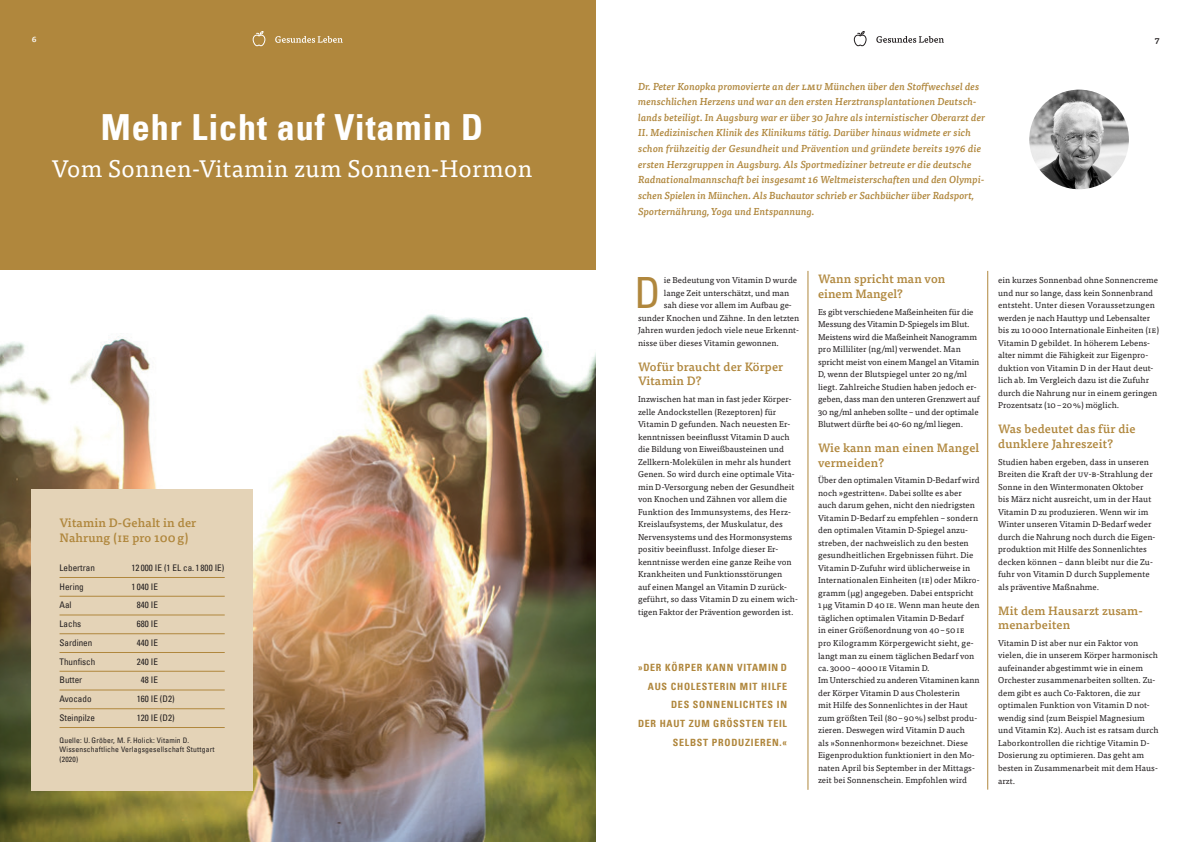
<style>
.page{position:relative;width:1191px;height:842px;background:#fff}
.page>*{position:absolute;margin:0;border:0;box-sizing:border-box;transform-origin:0 0}
.t1{font:condensed 43.1px "Univers Com 57";color:#b0873d}
.t2{font:36px "Univers Com 67 Bold Cond";letter-spacing:.025em;color:#fff}
.t3{font:24px "Tisa OT";letter-spacing:.015em;color:#fff}
.t4{font:500 12.1px/14.6px "Tisa OT";letter-spacing:.01em;color:#b0873d}
.t5{font:500 12px/14.5px "Tisa OT";letter-spacing:.01em;color:#b0873d}
.t6{font:italic 500 10px/15.6px "Tisa OT";letter-spacing:.01em;color:#b0873d}
.t7{font:10px/18.8px "Univers Com 67 Bold Cond";letter-spacing:.075em;color:#b0873d;text-align:right}
.t8{font:condensed 9.1px "Univers Com 57";color:#231f20}
.t9{font:500 9px "Tisa OT";color:#231f20}
.t10{font:8.5px/12.5px "Tisa OT";letter-spacing:.005em;color:#231f20}
.t11{font:500 8.2px "Tisa OT";color:#fff}
.t12{font:condensed 7.6px/9.5px "Univers Com 57";letter-spacing:.025em;color:#231f20}
</style>
<div class="page">
<svg style="left:876px;top:36px;width:68px;height:7px"></svg>
<svg style="left:853px;top:31px;width:14px;height:16px"></svg>
<hr style="left:807px;top:271px;width:1px;height:519px;background:#b0873d">
<hr style="left:987px;top:271px;width:1px;height:519px;background:#b0873d">
<div style="left:0;top:0;width:595px;height:842px;background:#b0873d"></div>
<svg style="left:275px;top:36px;width:68px;height:7px"></svg>
<svg style="left:252px;top:31px;width:14px;height:16px"></svg>
<img style="left:0;top:271px;width:595px;height:571px">
<img style="left:1029px;top:90px;width:100px;height:99px;border-radius:50px">
<div style="left:31px;top:490px;width:222px;height:301px;background:#e4d3b7"></div>
<hr style="left:60px;top:577px;width:165px;height:1px;background:#b0873d">
<hr style="left:60px;top:596px;width:165px;height:1px;background:#b0873d">
<hr style="left:60px;top:615px;width:165px;height:1px;background:#b0873d">
<hr style="left:60px;top:633px;width:165px;height:1px;background:#b0873d">
<hr style="left:60px;top:652px;width:165px;height:1px;background:#b0873d">
<hr style="left:60px;top:671px;width:165px;height:1px;background:#b0873d">
<hr style="left:60px;top:690px;width:165px;height:1px;background:#b0873d">
<hr style="left:60px;top:708px;width:165px;height:1px;background:#b0873d">
<hr style="left:60px;top:727px;width:165px;height:1px;background:#b0873d">
<p class="t11" style="left:32px;top:34px;width:6px">6</p>
<h2 class="t2" style="left:101px;top:105px;width:384px">Mehr Licht auf Vitamin D</h2>
<h3 class="t3" style="left:52px;top:154px;width:482px">Vom Sonnen-Vitamin zum Sonnen-Hormon</h3>
<h3 class="t4" style="left:60px;top:516px;width:138px">Vitamin D-Gehalt in der<br>Nahrung (ie pro 100g)</h3>
<p class="t8" style="left:60px;top:562px;width:37px">Lebertran</p>
<p class="t8" style="left:132px;top:562px;width:94px">12 000 IE (1 EL ca. 1 800 IE)</p>
<p class="t8" style="left:60px;top:581px;width:26px">Hering</p>
<p class="t8" style="left:132px;top:581px;width:28px">1 040 IE</p>
<p class="t8" style="left:60px;top:599px;width:14px">Aal</p>
<p class="t8" style="left:137px;top:599px;width:23px">840 IE</p>
<p class="t8" style="left:60px;top:618px;width:23px">Lachs</p>
<p class="t8" style="left:137px;top:618px;width:23px">680 IE</p>
<p class="t8" style="left:60px;top:637px;width:34px">Sardinen</p>
<p class="t8" style="left:137px;top:637px;width:23px">440 IE</p>
<p class="t8" style="left:60px;top:656px;width:37px">Thunfisch</p>
<p class="t8" style="left:137px;top:656px;width:23px">240 IE</p>
<p class="t8" style="left:60px;top:674px;width:24px">Butter</p>
<p class="t8" style="left:141px;top:674px;width:19px">48 IE</p>
<p class="t8" style="left:60px;top:693px;width:34px">Avocado</p>
<p class="t8" style="left:137px;top:693px;width:39px">160 IE (D2)</p>
<p class="t8" style="left:60px;top:712px;width:37px">Steinpilze</p>
<p class="t8" style="left:137px;top:712px;width:39px">120 IE (D2)</p>
<p class="t12" style="left:60px;top:735px;width:156px">Quelle: U. Gröber, M. F. Holick: Vitamin D.<br>Wissenschaftliche Verlagsgesellschaft Stuttgart (2020)</p>
<p class="t6" style="left:638px;top:79px;width:348px">Dr. Peter Konopka promovierte an der lmu München über den Stoffwechsel des menschlichen Herzens und war an den ersten Herztransplantationen Deutsch&shy;lands beteiligt. In Augsburg war er über 30 Jahre als internistischer Oberarzt der II. Medizinischen Klinik des Klinikums tätig. Darüber hinaus widmete er sich schon frühzeitig der Gesundheit und Prävention und gründete bereits 1976 die ersten Herzgruppen in Augsburg. Als Sportmediziner betreute er die deutsche Radnationalmannschaft bei insgesamt 16 Weltmeisterschaften und den Olympi&shy;schen Spielen in München. Als Buchautor schrieb er Sachbücher über Radsport, Sporternährung, Yoga und Entspannung.</p>
<p class="t9" style="left:1154px;top:34px;width:6px">7</p>
<h1 class="t1" style="left:634px;top:266px;width:28px">D</h1>
<p class="t10" style="left:664px;top:274px;width:135px">ie Bedeutung von Vitamin D wurde</p>
<p class="t10" style="left:664px;top:287px;width:127px">lange Zeit unterschätzt, und man</p>
<p class="t10" style="left:664px;top:299px;width:129px">sah diese vor allem im Aufbau ge-</p>
<p class="t10" style="left:638px;top:312px;width:163px">sunder Knochen und Zähne. In den letzten</p>
<p class="t10" style="left:638px;top:324px;width:162px">Jahren wurden jedoch viele neue Erkennt-</p>
<p class="t10" style="left:638px;top:337px;width:143px">nisse über dieses Vitamin gewonnen.</p>
<h3 class="t5" style="left:638px;top:360px;width:147px">Wofür braucht der Körper<br>Vitamin D?</h3>
<p class="t10" style="left:638px;top:393px;width:161px">Inzwischen hat man in fast jeder Körper&shy;zelle Andockstellen (Rezeptoren) für Vitamin D gefunden. Nach neuesten Er&shy;kenntnissen beeinflusst Vitamin D auch die Bildung von Eiweißbausteinen und Zellkern-Molekülen in mehr als hundert Genen. So wird durch eine optimale Vita&shy;min D-Versorgung neben der Gesundheit von Knochen und Zähnen vor allem die Funktion des Immunsystems, des Herz-Kreislaufsystems, der Muskulatur, des Nervensystems und des Hormonsystems positiv beeinflusst. Infolge dieser Er&shy;kenntnisse werden eine ganze Reihe von Krankheiten und Funktionsstörungen<br>auf einen Mangel an Vitamin D zurück&shy;geführt, so dass Vitamin D zu einem wich&shy;tigen Faktor der Prävention geworden ist.</p>
<p class="t7" style="left:638px;top:658px;width:150px">»DER KÖRPER KANN VITAMIN D<br>AUS CHOLESTERIN MIT HILFE<br>DES SONNENLICHTES IN<br>DER HAUT ZUM GRÖSSTEN TEIL<br>SELBST PRODUZIEREN.«</p>
<h3 class="t5" style="left:818px;top:272px;width:129px">Wann spricht man von einem Mangel?</h3>
<p class="t10" style="left:818px;top:305px;width:164px">Es gibt verschiedene Maßeinheiten für die Messung des Vitamin D-Spiegels im Blut.<br>Meistens wird die Maßeinheit Nanogramm pro Milliliter (ng/ml) verwendet. Man spricht meist von einem Mangel an Vitamin D, wenn der Blutspiegel unter 20 ng/ml liegt. Zahlreiche Studien haben jedoch er&shy;geben, dass man den unteren Grenzwert auf 30 ng/ml anheben sollte – und der optimale Blutwert dürfte bei 40-60 ng/ml liegen.</p>
<h3 class="t5" style="left:818px;top:441px;width:163px">Wie kann man einen Mangel vermeiden?</h3>
<p class="t10" style="left:818px;top:474px;width:163px">Über den optimalen Vitamin D-Bedarf wird noch »gestritten«. Dabei sollte es aber auch darum gehen, nicht den niedrigsten Vitamin D-Bedarf zu empfehlen – sondern den optimalen Vitamin D-Spiegel anzu&shy;streben, der nachweislich zu den besten gesundheitlichen Ergebnissen führt. Die Vitamin D-Zufuhr wird üblicherweise in Internationalen Einheiten (ie) oder Mikro&shy;gramm (µg) angegeben. Dabei entspricht 1µg Vitamin D 40ie. Wenn man heute den täglichen optimalen Vitamin D-Bedarf<br>in einer Größenordnung von 40– 50ie pro Kilogramm Körpergewicht sieht, ge&shy;langt man zu einem täglichen Bedarf von ca. 3000– 4000ie Vitamin D.<br>Im Unterschied zu anderen Vitaminen kann der Körper Vitamin D aus Cholesterin<br>mit Hilfe des Sonnenlichtes in der Haut zum größten Teil (80–90%) selbst produ&shy;zieren. Deswegen wird Vitamin D auch<br>als »Sonnenhormon« bezeichnet. Diese Eigenproduktion funktioniert in den Mo&shy;naten April bis September in der Mittags&shy;zeit bei Sonnenschein. Empfohlen wird</p>
<p class="t10" style="left:998px;top:274px;width:162px">ein kurzes Sonnenbad ohne Sonnencreme und nur so lange, dass kein Sonnenbrand entsteht. Unter diesen Voraussetzungen werden je nach Hauttyp und Lebensalter bis zu 10000 Internationale Einheiten (ie)<br>Vitamin D gebildet. In höherem Lebens&shy;alter nimmt die Fähigkeit zur Eigenpro&shy;duktion von Vitamin D in der Haut deut&shy;lich ab. Im Vergleich dazu ist die Zufuhr durch die Nahrung nur in einem geringen Prozentsatz (10– 20%) möglich.</p>
<h3 class="t5" style="left:998px;top:422px;width:139px">Was bedeutet das für die dunklere Jahreszeit?</h3>
<p class="t10" style="left:998px;top:455px;width:159px">Studien haben ergeben, dass in unseren Breiten die Kraft der uv-b-Strahlung der Sonne in den Wintermonaten Oktober bis März nicht ausreicht, um in der Haut Vitamin D zu produzieren. Wenn wir im Winter unseren Vitamin D-Bedarf weder durch die Nahrung noch durch die Eigen&shy;produktion mit Hilfe des Sonnenlichtes decken können – dann bleibt nur die Zu&shy;fuhr von Vitamin D durch Supplemente als präventive Maßnahme.</p>
<h3 class="t5" style="left:998px;top:603px;width:146px">Mit dem Hausarzt zusam&shy;menarbeiten</h3>
<p class="t10" style="left:998px;top:637px;width:162px">Vitamin D ist aber nur ein Faktor von vielen, die in unserem Körper harmonisch aufeinander abgestimmt wie in einem Orchester zusammenarbeiten sollten. Zu&shy;dem gibt es auch Co-Faktoren, die zur optimalen Funktion von Vitamin D not&shy;wendig sind (zum Beispiel Magnesium und Vitamin K2). Auch ist es ratsam durch Laborkontrollen die richtige Vitamin D-Dosierung zu optimieren. Das geht am besten in Zusammenarbeit mit dem Haus&shy;arzt.</p>
</div>
